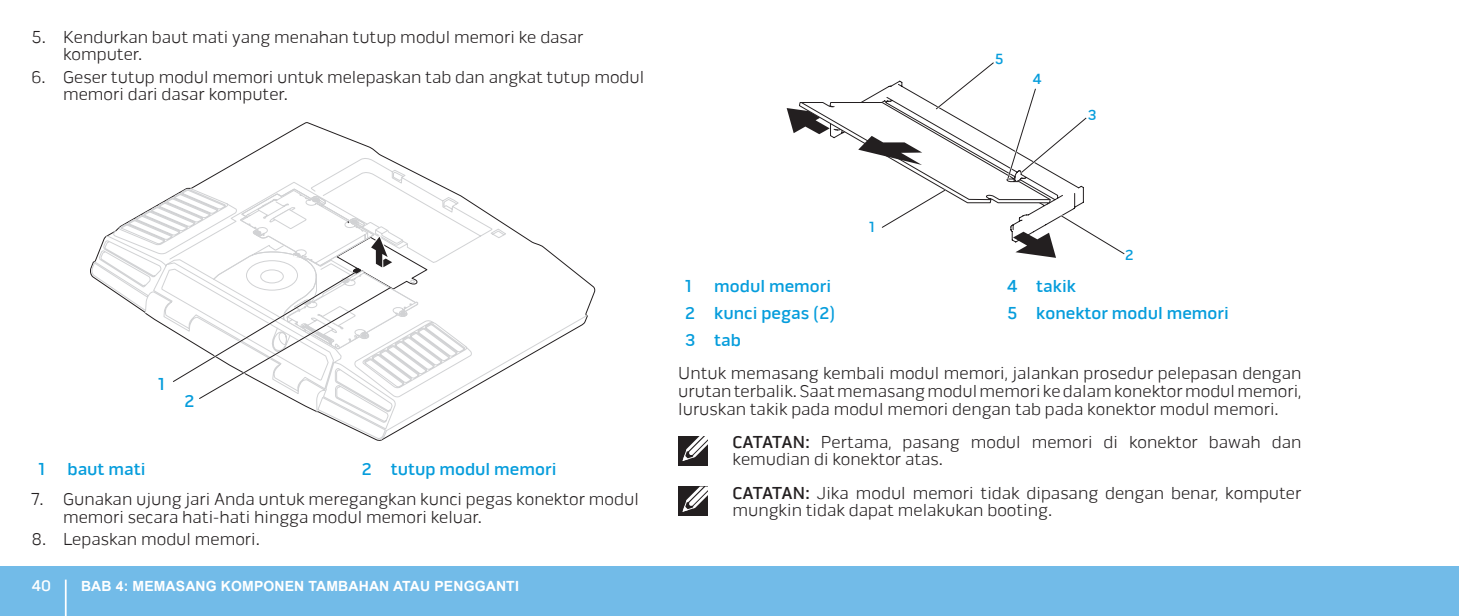
<style>
.page{position:relative;width:1459px;height:616px;background:#fff}
.page>*{position:absolute;margin:0;border:0;box-sizing:border-box;transform-origin:0 0}
.t1{font:300 17.5px/17.5px "Pill Alt 600 mg";color:#231f20}
.t2{font:500 17.5px "Pill Alt 600 mg";color:#069ddc}
.t3{font:500 15.75px "Pill Alt 600 mg";color:#fff}
.t4{font:500 14.88px "Pill Alt 600 mg";color:#069ddc}
.t5{font:700 14px "Arial";letter-spacing:.01em;color:#fff}
.s1{font-weight:500}
</style>
<div class="page">
<div style="left:0;top:566px;width:1458px;height:49px;background:#72bbe8"></div>
<hr style="left:1458px;top:566px;width:1px;height:49px;background:#72bbe8">
<hr style="left:65px;top:579px;width:2px;height:36px;background:#fff">
<svg style="left:786px;top:62px;width:339px;height:195px"></svg>
<div style="left:678px;top:435px;width:30px;height:30px;background:#231f20"></div>
<svg style="left:682px;top:435px;width:26px;height:26px"></svg>
<div style="left:678px;top:486px;width:30px;height:30px;background:#231f20"></div>
<svg style="left:682px;top:486px;width:26px;height:26px"></svg>
<svg style="left:91px;top:157px;width:496px;height:283px"></svg>
<svg style="left:169px;top:181px;width:265px;height:219px"></svg>
<p class="t1" style="left:63px;top:28px;width:522px;text-indent:-32px">5. Kendurkan baut mati yang menahan tutup modul memori ke dasar komputer.</p>
<p class="t1" style="left:63px;top:68px;width:583px;text-indent:-32px">6. Geser tutup modul memori untuk melepaskan tab dan angkat tutup modul memori dari dasar komputer.</p>
<p class="t4" style="left:994px;top:50px;width:10px">5</p>
<p class="t4" style="left:1032px;top:70px;width:10px">4</p>
<p class="t4" style="left:1087px;top:106px;width:10px">3</p>
<p class="t2" style="left:158px;top:373px;width:8px">1</p>
<p class="t2" style="left:185px;top:391px;width:11px">2</p>
<p class="t2" style="left:39px;top:458px;width:8px">1</p>
<p class="t2" style="left:67px;top:458px;width:79px">baut mati</p>
<p class="t2" style="left:362px;top:458px;width:196px">2 tutup modul memori</p>
<p class="t1" style="left:63px;top:490px;width:577px;text-indent:-32px">7. Gunakan ujung jari Anda untuk meregangkan kunci pegas konektor modul memori secara hati-hati hingga modul memori keluar.</p>
<p class="t1" style="left:32px;top:530px;width:230px">8. Lepaskan modul memori.</p>
<p class="t3" style="left:32px;top:576px;width:21px">40</p>
<p class="t5" style="left:81px;top:576px;width:439px">BAB 4: MEMASANG KOMPONEN TAMBAHAN ATAU PENGGANTI</p>
<p class="t4" style="left:869px;top:218px;width:7px">1</p>
<p class="t4" style="left:1125px;top:245px;width:10px">2</p>
<p class="t2" style="left:685px;top:276px;width:8px">1</p>
<p class="t2" style="left:714px;top:276px;width:118px">modul memori</p>
<p class="t2" style="left:1007px;top:276px;width:70px">4 takik</p>
<p class="t2" style="left:685px;top:303px;width:152px">2 kunci pegas (2)</p>
<p class="t2" style="left:1007px;top:303px;width:223px">5 konektor modul memori</p>
<p class="t2" style="left:685px;top:329px;width:57px">3 tab</p>
<p class="t1" style="left:678px;top:364px;width:624px;text-align:justify">Untuk memasang kembali modul memori, jalankan prosedur pelepasan dengan urutan terbalik. Saat memasang modul memori ke dalam konektor modul memori, luruskan takik pada modul memori dengan tab pada konektor modul memori.</p>
<p class="t1" style="left:732px;top:433px;width:570px"><span class="s1">CATATAN:</span> Pertama, pasang modul memori di konektor bawah dan kemudian di konektor atas.</p>
<p class="t1" style="left:732px;top:483px;width:570px"><span class="s1">CATATAN:</span> Jika modul memori tidak dipasang dengan benar, komputer mungkin tidak dapat melakukan booting.</p>
</div>
